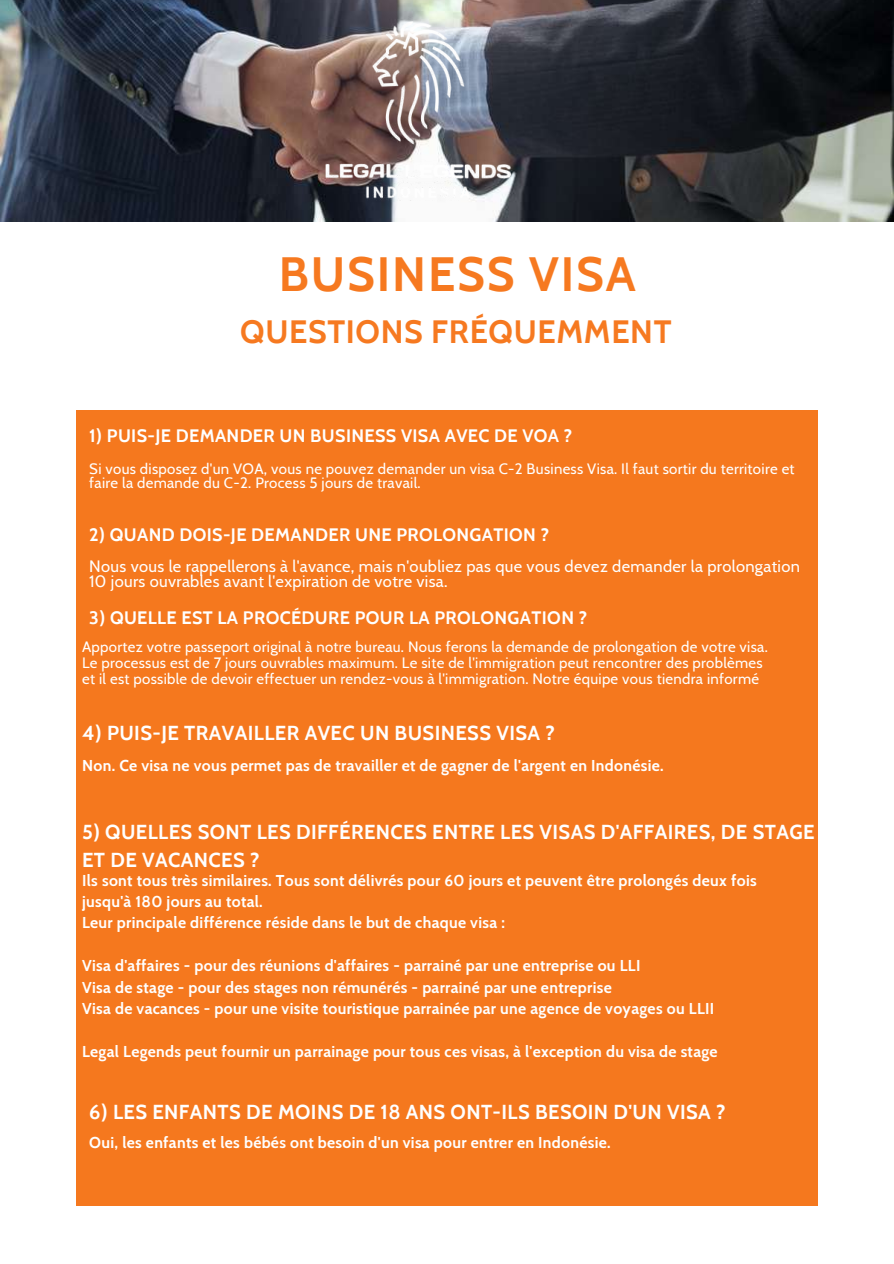
<style>
.page{position:relative;width:894px;height:1264px;background:#fff}
.page>*{position:absolute;margin:0;border:0;box-sizing:border-box;transform-origin:0 0}
.t1{font:700 48px "Cabin";letter-spacing:.04em;color:#f67920}
.t2{font:700 32.25px "Cabin";letter-spacing:.02em;color:#f67920}
.t3{font:700 31.2px/31.5px "Roboto";letter-spacing:.01em;color:#fff}
.t4{font:700 30.75px/30.3px "Roboto";letter-spacing:.01em;color:#fff;text-align:justify}
.t5{font:700 20.1px/28.2px "Cabin";letter-spacing:.02em;color:#fff}
.t6{font:700 18px "Cabin";letter-spacing:.02em;color:#fff}
.t7{font:16.5px/14.7px "Cabin";letter-spacing:.02em;color:#fff}
.t8{font:700 15.6px/21.3px "Cabin";letter-spacing:.02em;color:#fff}
.t9{font:15px/15.8px "Cabin";letter-spacing:.02em;color:#fff}
.t10{font:600 10.2px "Cabin";color:#fff}
.t11{font:600 10.05px/12.3px "Cabin";letter-spacing:.125em;color:#fff}
</style>
<div class="page">
<img style="left:1px;top:0;width:892px;height:222px">
<img style="left:319px;top:11px;width:197px;height:196px">
<div style="left:76px;top:411px;width:740px;height:794px;background:#f5781e"></div>
<h1 class="t1" style="left:279px;top:245px;width:358px">BUSINESS VISA</h1>
<h2 class="t2" style="left:240px;top:312px;width:432px">QUESTIONS FRÉQUEMMENT</h2>
<p class="t6" style="left:89px;top:425px;width:484px">1) PUIS-JE DEMANDER UN BUSINESS VISA AVEC DE VOA ?</p>
<p class="t10" style="left:80px;top:434px;width:241px">ENSURE YOU SEND US A CLEAN AND READABLE</p>
<p class="t10" style="left:80px;top:461px;width:69px">PICTURE OF IT.</p>
<p class="t9" style="left:89px;top:462px;width:706px;line-height:13.5px">Si vous disposez d'un VOA, vous ne pouvez demander un visa C-2 Business Visa. Il faut sortir du territoire et faire la demande du C-2. Process 5 jours de travail.</p>
<p class="t6" style="left:89px;top:524px;width:461px">2) QUAND DOIS-JE DEMANDER UNE PROLONGATION ?</p>
<p class="t7" style="left:89px;top:559px;width:712px">Nous vous le rappellerons à l'avance, mais n'oubliez pas que vous devez demander la prolongation<br>10 jours ouvrables avant l'expiration de votre visa.</p>
<p class="t6" style="left:89px;top:607px;width:499px">3) QUELLE EST LA PROCÉDURE POUR LA PROLONGATION ?</p>
<p class="t9" style="left:82px;top:639px;width:687px">Apportez votre passeport original à notre bureau. Nous ferons la demande de prolongation de votre visa.<br>Le processus est de 7 jours ouvrables maximum. Le site de l'immigration peut rencontrer des problèmes et il est possible de devoir effectuer un rendez-vous à l'immigration. Notre équipe vous tiendra informé</p>
<h3 class="t3" style="left:80px;top:618px;width:241px">2) SEND A PDF<br>DOCUMENT</h3>
<p class="t5" style="left:82px;top:718px;width:474px">4) PUIS-JE TRAVAILLER AVEC UN BUSINESS VISA ?</p>
<p class="t8" style="left:82px;top:755px;width:583px">Non. Ce visa ne vous permet pas de travailler et de gagner de l'argent en Indonésie.</p>
<p class="t10" style="left:80px;top:733px;width:241px">PLEASE DON'T SEND SCREENSHOTS, BUT SEND A</p>
<p class="t5" style="left:82px;top:817px;width:733px">5) QUELLES SONT LES DIFFÉRENCES ENTRE LES VISAS D'AFFAIRES, DE STAGE<br>ET DE VACANCES ?</p>
<p class="t8" style="left:82px;top:869px;width:676px">Ils sont tous très similaires. Tous sont délivrés pour 60 jours et peuvent être prolongés deux fois jusqu'à 180 jours au total.<br>Leur principale différence réside dans le but de chaque visa :</p>
<p class="t8" style="left:82px;top:954px;width:633px">Visa d'affaires - pour des réunions d'affaires - parrainé par une entreprise ou LLI<br>Visa de stage - pour des stages non rémunérés - parrainé par une entreprise<br>Visa de vacances - pour une visite touristique parrainée par une agence de voyages ou LLII</p>
<p class="t8" style="left:82px;top:1040px;width:637px">Legal Legends peut fournir un parrainage pour tous ces visas, à l'exception du visa de stage</p>
<h3 class="t4" style="left:80px;top:922px;width:267px">3) TAKE ID PHOTO WITH WHITE/RED BACKGROUND</h3>
<p class="t11" style="left:80px;top:1039px;width:49px">QUALITY</p>
<p class="t11" style="left:145px;top:1039px;width:40px">PHOTO</p>
<p class="t11" style="left:80px;top:1039px;width:151px;text-indent:121px">WITH<br>COLORED BACKGROUND.</p>
<p class="t5" style="left:89px;top:1097px;width:637px">6) LES ENFANTS DE MOINS DE 18 ANS ONT-ILS BESOIN D'UN VISA ?</p>
<p class="t8" style="left:89px;top:1131px;width:522px">Oui, les enfants et les bébés ont besoin d'un visa pour entrer en Indonésie.</p>
</div>
